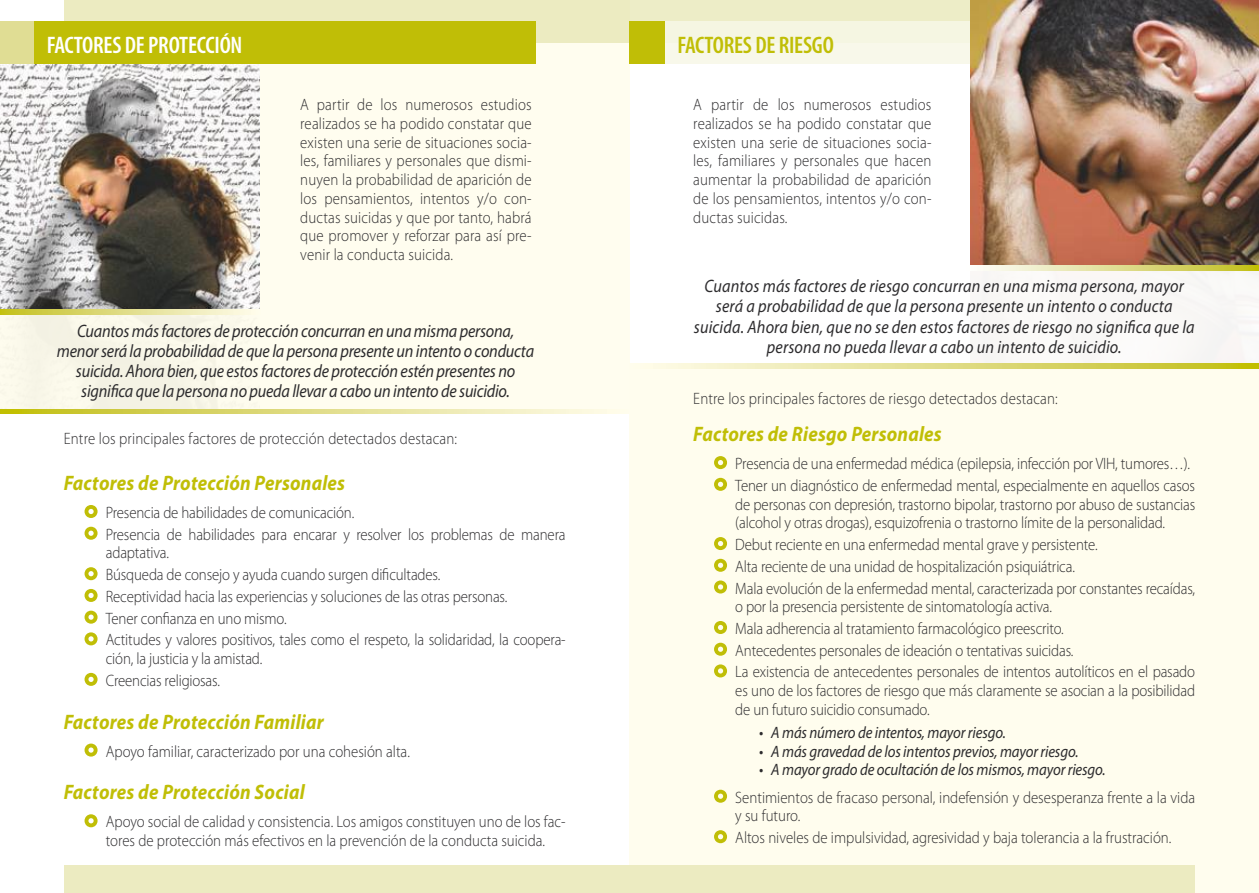
<style>
.page{position:relative;width:1259px;height:893px;background:#fff}
.page>*{position:absolute;margin:0;border:0;box-sizing:border-box;transform-origin:0 0}
.t1{font:600 condensed 24px "Myriad Pro";letter-spacing:-.01em;color:#fff}
.t2{font:600 condensed 24px "Myriad Pro";letter-spacing:-.01em;color:#c0be06}
.t3{font:italic 700 21px "Myriad Pro";letter-spacing:.01em;color:#c0be06;scale:.9 1}
.t4{font:italic 18px/20.2px "Myriad Pro";letter-spacing:-.015em;color:#2d2c2e;text-align:center;scale:.9 1}
.t5{font:italic 18px/20.2px "Myriad Pro";letter-spacing:.01em;color:#2d2c2e;text-align:center;scale:.9 1}
.t6{font:300 16.5px/18.8px "Myriad Pro";letter-spacing:-.01em;color:#2d2c2e;scale:.9 1}
.t7{font:italic 16.5px "Myriad Pro";letter-spacing:-.01em;color:#2d2c2e;scale:.9 1}
.t8{font:300 16.5px "Myriad Pro";letter-spacing:.01em;color:#2d2c2e;scale:.9 1}
</style>
<div class="page">
<div style="left:237px;top:40px;width:392px;height:371px;background:#fffdee"></div>
<img style="left:0;top:64px;width:260px;height:246px">
<div style="left:0;top:21px;width:63px;height:43px;background:#e0dd94"></div>
<div style="left:64px;top:0;width:565px;height:43px;background:#ecebc1"></div>
<div style="left:64px;top:865px;width:565px;height:28px;background:#ecebc1"></div>
<div style="left:34px;top:21px;width:502px;height:43px;background:#c0be06"></div>
<div style="left:0;top:313px;width:260px;height:98px;background:#f8f6e8"></div>
<svg style="left:0;top:409px;width:629px;height:5px;background:#e0dd84"></svg>
<svg style="left:0;top:310px;width:247px;height:4px"></svg>
<div style="left:629px;top:0;width:566px;height:43px;background:#ecebc1"></div>
<div style="left:664px;top:21px;width:399px;height:43px;background:#f7f8e7"></div>
<img style="left:971px;top:0;width:288px;height:266px">
<div style="left:629px;top:21px;width:36px;height:43px;background:#c0be06"></div>
<div style="left:629px;top:366px;width:630px;height:527px;background:#fffdee"></div>
<div style="left:629px;top:865px;width:566px;height:28px;background:#ecebc1"></div>
<div style="left:969px;top:269px;width:290px;height:97px;background:#f9f7f6"></div>
<svg style="left:629px;top:364px;width:630px;height:4px;background:#e0dd84"></svg>
<svg style="left:982px;top:266px;width:277px;height:4px"></svg>
<svg style="left:85px;top:505px;width:13px;height:13px"></svg>
<svg style="left:85px;top:527px;width:13px;height:13px"></svg>
<svg style="left:85px;top:567px;width:13px;height:13px"></svg>
<svg style="left:85px;top:589px;width:13px;height:13px"></svg>
<svg style="left:85px;top:611px;width:13px;height:13px"></svg>
<svg style="left:85px;top:632px;width:13px;height:13px"></svg>
<svg style="left:85px;top:673px;width:13px;height:13px"></svg>
<svg style="left:85px;top:744px;width:13px;height:13px"></svg>
<svg style="left:85px;top:814px;width:13px;height:13px"></svg>
<svg style="left:714px;top:456px;width:13px;height:13px"></svg>
<svg style="left:714px;top:478px;width:13px;height:13px"></svg>
<svg style="left:714px;top:537px;width:13px;height:13px"></svg>
<svg style="left:714px;top:559px;width:13px;height:13px"></svg>
<svg style="left:714px;top:580px;width:13px;height:13px"></svg>
<svg style="left:714px;top:621px;width:13px;height:13px"></svg>
<svg style="left:714px;top:643px;width:13px;height:13px"></svg>
<svg style="left:714px;top:664px;width:13px;height:13px"></svg>
<svg style="left:714px;top:790px;width:13px;height:13px"></svg>
<svg style="left:714px;top:830px;width:13px;height:13px"></svg>
<h1 class="t1" style="left:47px;top:30px;width:197px">FACTORES DE PROTECCIÓN</h1>
<h1 class="t2" style="left:677px;top:30px;width:158px">FACTORES DE RIESGO</h1>
<p class="t6" style="left:300px;top:95px;width:259px;text-align:justify">A partir de los numerosos estudios realizados se ha podido constatar que existen una serie de situaciones socia&shy;les, familiares y personales que dismi&shy;nuyen la probabilidad de aparición de los pensamientos, intentos y/o con&shy;ductas suicidas y que por tanto, habrá que promover y reforzar para así pre&shy;venir la conducta suicida.</p>
<p class="t6" style="left:693px;top:95px;width:266px;text-align:justify">A partir de los numerosos estudios realizados se ha podido constatar que existen una serie de situaciones socia&shy;les, familiares y personales que hacen aumentar la probabilidad de aparición de los pensamientos, intentos y/o con&shy;ductas suicidas.</p>
<p class="t4" style="left:57px;top:320px;width:532px">Cuantos más factores de protección concurran en una misma persona, menor será la probabilidad de que la persona presente un intento o conducta suicida. Ahora bien, que estos factores de protección estén presentes no significa que la persona no pueda llevar a cabo un intento de suicidio.</p>
<p class="t8" style="left:64px;top:428px;width:438px">Entre los principales factores de protección detectados destacan:</p>
<p class="t3" style="left:64px;top:469px;width:314px">Factores de Protección Personales</p>
<p class="t6" style="left:106px;top:501px;width:512px;line-height:21.8px">Presencia de habilidades de comunicación.<br>Presencia de habilidades para encarar y resolver los problemas de manera</p>
<p class="t6" style="left:106px;top:542px;width:512px;line-height:21.8px">adaptativa.<br>Búsqueda de consejo y ayuda cuando surgen dificultades.<br>Receptividad hacia las experiencias y soluciones de las otras personas.<br>Tener confianza en uno mismo.<br>Actitudes y valores positivos, tales como el respeto, la solidaridad, la coopera-</p>
<p class="t6" style="left:106px;top:648px;width:175px;line-height:21.8px">ción, la justicia y la amistad.<br>Creencias religiosas.</p>
<p class="t3" style="left:64px;top:708px;width:290px">Factores de Protección Familiar</p>
<p class="t6" style="left:106px;top:741px;width:339px">Apoyo familiar, caracterizado por una cohesión alta.</p>
<p class="t3" style="left:64px;top:778px;width:269px">Factores de Protección Social</p>
<p class="t6" style="left:106px;top:812px;width:512px">Apoyo social de calidad y consistencia. Los amigos constituyen uno de los fac&shy;tores de protección más efectivos en la prevención de la conducta suicida.</p>
<p class="t5" style="left:694px;top:276px;width:558px">Cuantos más factores de riesgo concurran en una misma persona, mayor será a probabilidad de que la persona presente un intento o conducta suicida. Ahora bien, que no se den estos factores de riesgo no significa que la persona no pueda llevar a cabo un intento de suicidio.</p>
<p class="t8" style="left:693px;top:388px;width:406px">Entre los principales factores de riesgo detectados destacan:</p>
<p class="t3" style="left:693px;top:420px;width:277px">Factores de Riesgo Personales</p>
<p class="t6" style="left:735px;top:453px;width:512px;line-height:21.8px">Presencia de una enfermedad médica (epilepsia, infección por VIH, tumores…).<br>Tener un diagnóstico de enfermedad mental, especialmente en aquellos casos</p>
<p class="t6" style="left:735px;top:495px;width:512px">de personas con depresión, trastorno bipolar, trastorno por abuso de sustancias (alcohol y otras drogas), esquizofrenia o trastorno límite de la personalidad.</p>
<p class="t6" style="left:735px;top:533px;width:512px;line-height:21.8px">Debut reciente en una enfermedad mental grave y persistente.<br>Alta reciente de una unidad de hospitalización psiquiátrica.<br>Mala evolución de la enfermedad mental, caracterizada por constantes recaídas,</p>
<p class="t6" style="left:735px;top:596px;width:512px;line-height:21.8px">o por la presencia persistente de sintomatología activa.<br>Mala adherencia al tratamiento farmacológico preescrito.<br>Antecedentes personales de ideación o tentativas suicidas.<br>La existencia de antecedentes personales de intentos autolíticos en el pasado</p>
<p class="t6" style="left:735px;top:681px;width:512px">es uno de los factores de riesgo que más claramente se asocian a la posibilidad de un futuro suicidio consumado.</p>
<p class="t7" style="left:759px;top:722px;width:275px">• A más número de intentos, mayor riesgo.</p>
<p class="t7" style="left:759px;top:741px;width:356px">• A más gravedad de los intentos previos, mayor riesgo.</p>
<p class="t7" style="left:759px;top:760px;width:386px">• A mayor grado de ocultación de los mismos, mayor riesgo.</p>
<p class="t6" style="left:735px;top:788px;width:512px">Sentimientos de fracaso personal, indefensión y desesperanza frente a la vida y su futuro.</p>
<p class="t6" style="left:735px;top:828px;width:486px">Altos niveles de impulsividad, agresividad y baja tolerancia a la frustración.</p>
</div>
